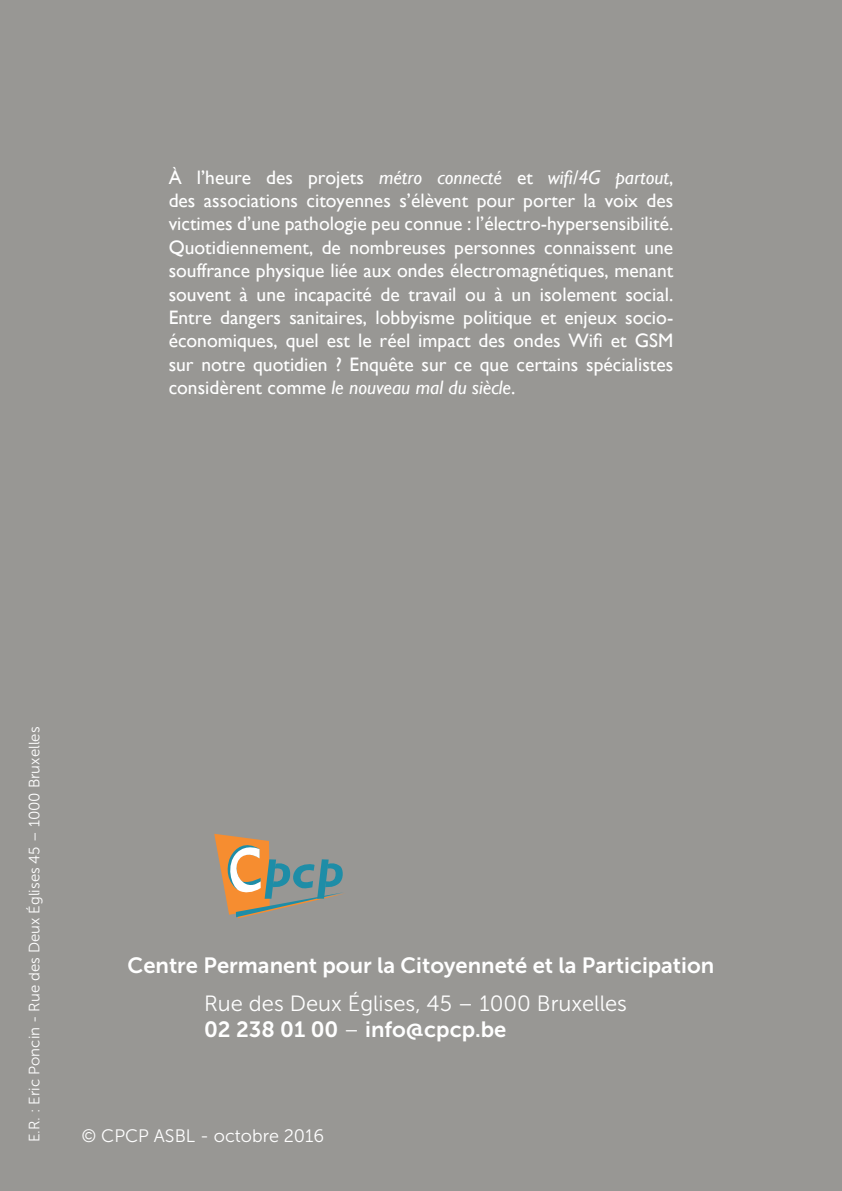
<style>
.page{position:relative;width:842px;height:1191px;background:#989794}
.page>*{position:absolute;margin:0;border:0;box-sizing:border-box;transform-origin:0 0}
.t1{font:22px "Museo Sans 700";color:#fff}
.t2{font:22px "Museo Sans 300";color:#fff}
.t3{font:19.6px/23.4px "Gill Sans";color:#fff;text-align:justify}
.t4{font:18px "Museo Sans 300";color:#fff}
.t5{font:15px "Museo Sans 300";color:#fff}
.s1{font-style:italic}
.s2{font-family:"Museo Sans 300"}
</style>
<div class="page">
<svg style="left:214px;top:833px;width:130px;height:85px"></svg>
<p class="t3" style="left:169px;top:166px;width:506px">À l’heure des projets <span class="s1">métro connecté</span> et <span class="s1">wifi/4G partout</span>, des associations citoyennes s’élèvent pour porter la voix des victimes d’une pathologie peu connue : l’électro-hypersensibilité.<br>Quotidiennement, de nombreuses personnes connaissent une souffrance physique liée aux ondes électromagnétiques, menant souvent à une incapacité de travail ou à un isolement social.<br>Entre dangers sanitaires, lobbyisme politique et enjeux socio&shy;économiques, quel est le réel impact des ondes Wifi et GSM sur notre quotidien ? Enquête sur ce que certains spécialistes considèrent comme <span class="s1">le nouveau mal du siècle</span>.</p>
<p class="t5" style="left:26px;top:1142px;width:417px;rotate:-90deg">E.R. : Eric Poncin - Rue des Deux Églises 45 – 1000 Bruxelles</p>
<p class="t1" style="left:128px;top:953px;width:588px">Centre Permanent pour la Citoyenneté et la Participation</p>
<p class="t2" style="left:204px;top:991px;width:424px">Rue des Deux Églises, 45 – 1000 Bruxelles</p>
<p class="t1" style="left:204px;top:1017px;width:304px">02 238 01 00 <span class="s2">–</span> info@cpcp.be</p>
<p class="t4" style="left:81px;top:1126px;width:244px">© CPCP ASBL - octobre 2016</p>
</div>
